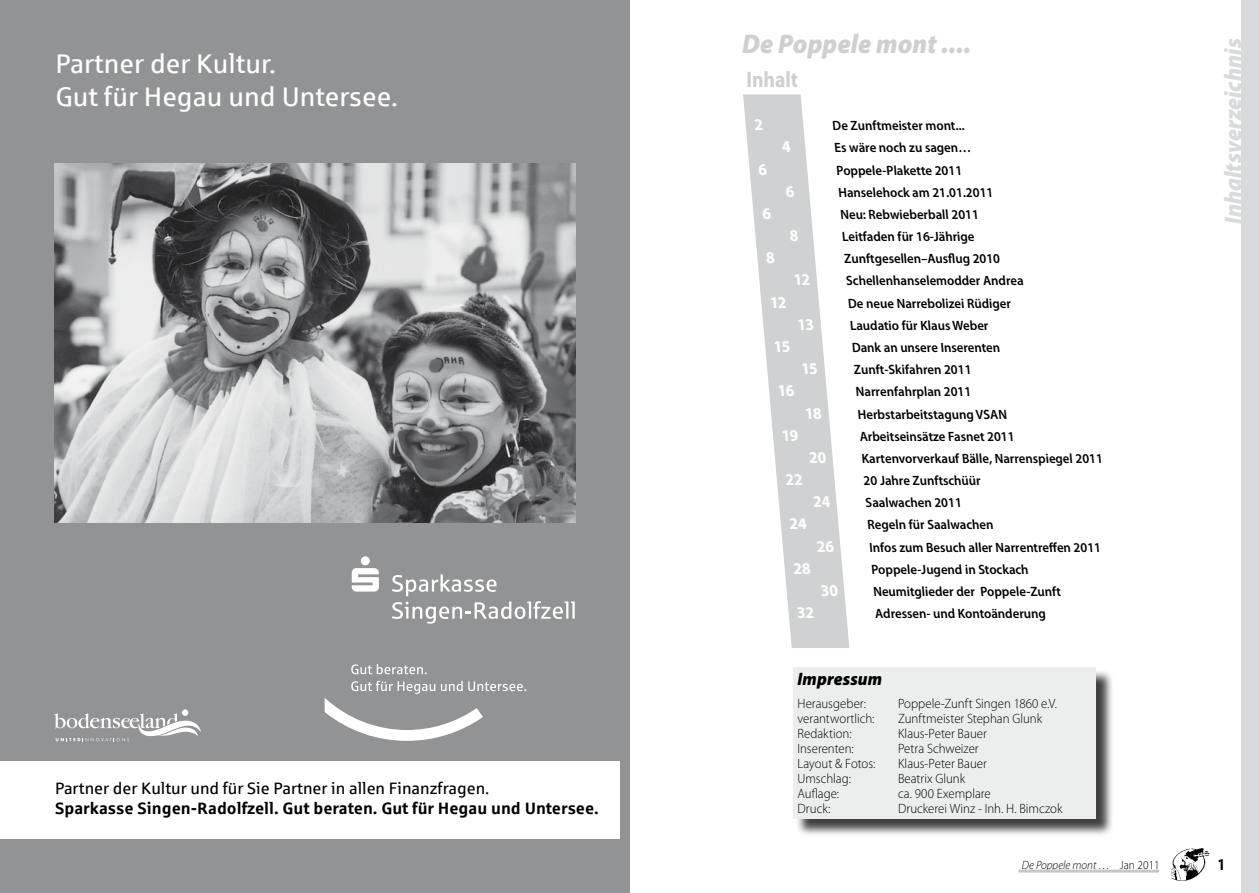
<style>
.page{position:relative;width:1259px;height:893px;background:#fff}
.page>*{position:absolute;margin:0;border:0;box-sizing:border-box;transform-origin:0 0}
.t1{font:27px/32.4px "Sparkasse Rg";color:#fff}
.t2{font:italic 900 27px "Myriad Pro";color:#cecfd0;scale:.95 1}
.t3{font:italic 900 24px "Myriad Pro";letter-spacing:.005em;color:#d9dadb;scale:.95 1}
.t4{font:700 22.5px "Myriad Pro";color:#cecfd0;scale:.88 1}
.t5{font:italic 900 18px "Myriad Pro";letter-spacing:.005em;color:#000;scale:.95 1}
.t6{font:700 16.5px "Sparkasse Rg";color:#000}
.t7{font:16.5px "Sparkasse Rg";color:#000}
.t8{font:700 16.5px "Myriad Pro";color:#fff;scale:.95 1}
.t9{font:700 16.5px "Myriad Pro";color:#000;scale:.86 1}
.t10{font:600 13.5px "Myriad Pro";color:#000;scale:.95 1}
.t11{font:300 13.5px "Myriad Pro";color:#000;scale:.95 1}
.t12{font:italic 300 12px "Myriad Pro";color:#000;scale:.95 1}
.s1{font-style:normal}
</style>
<div class="page">
<img style="left:1171px;top:848px;width:38px;height:33px">
<div style="left:1242px;top:0;width:17px;height:893px;background:#d9dadb"></div>
<hr style="left:1018px;top:870px;width:141px;height:3px;background:#c6c7c8">
<svg style="left:743px;top:94px;width:106px;height:554px;fill:#d0d1d2"></svg>
<div style="left:795px;top:669px;width:319px;height:168px;background:#000;opacity:.75"></div>
<div style="left:793px;top:667px;width:302px;height:151px;background:#eceded"></div>
<div style="left:0;top:0;width:629px;height:893px;background:#929395"></div>
<img style="left:54px;top:163px;width:522px;height:359px">
<div style="left:0;top:761px;width:619px;height:77px;background:#fff"></div>
<div style="left:182px;top:709px;width:6px;height:7px;background:#fff;border-radius:50%"></div>
<svg style="left:54px;top:713px;width:147px;height:28px"></svg>
<svg style="left:392px;top:574px;width:183px;height:50px"></svg>
<svg style="left:352px;top:556px;width:27px;height:36px"></svg>
<svg style="left:351px;top:664px;width:76px;height:10px"></svg>
<svg style="left:325px;top:681px;width:201px;height:60px"></svg>
<h1 class="t1" style="left:55px;top:47px;width:344px">Partner der Kultur.<br>Gut für Hegau und Untersee.</h1>
<p class="t7" style="left:55px;top:778px;width:436px">Partner der Kultur und für Sie Partner in allen Finanzfragen.</p>
<p class="t6" style="left:55px;top:798px;width:545px">Sparkasse Singen-Radolfzell. Gut beraten. Gut für Hegau und Untersee.</p>
<h1 class="t2" style="left:742px;top:28px;width:242px">De Poppele mont ....</h1>
<h3 class="t4" style="left:746px;top:65px;width:60px">Inhalt</h3>
<p class="t8" style="left:755px;top:114px;width:13px">2</p>
<p class="t10" style="left:833px;top:117px;width:142px">De Zunftmeister mont...</p>
<p class="t8" style="left:782px;top:136px;width:13px">4</p>
<p class="t10" style="left:835px;top:139px;width:147px">Es wäre noch zu sagen…</p>
<p class="t8" style="left:759px;top:158px;width:13px">6</p>
<p class="t10" style="left:837px;top:161px;width:135px">Poppele-Plakette 2011</p>
<p class="t8" style="left:786px;top:180px;width:13px">6</p>
<p class="t10" style="left:838px;top:184px;width:166px">Hanselehock am 21.01.2011</p>
<p class="t8" style="left:762px;top:203px;width:13px">6</p>
<p class="t10" style="left:840px;top:206px;width:149px">Neu: Rebwieberball 2011</p>
<p class="t8" style="left:790px;top:225px;width:13px">8</p>
<p class="t10" style="left:842px;top:228px;width:142px">Leitfaden für 16-Jährige</p>
<p class="t8" style="left:766px;top:247px;width:13px">8</p>
<p class="t10" style="left:844px;top:250px;width:167px">Zunftgesellen–Ausflug 2010</p>
<p class="t8" style="left:794px;top:269px;width:21px">12</p>
<p class="t10" style="left:846px;top:272px;width:190px">Schellenhanselemodder Andrea</p>
<p class="t8" style="left:770px;top:291px;width:21px">12</p>
<p class="t10" style="left:848px;top:294px;width:174px">De neue Narrebolizei Rüdiger</p>
<p class="t8" style="left:798px;top:313px;width:21px">13</p>
<p class="t10" style="left:850px;top:317px;width:149px">Laudatio für Klaus Weber</p>
<p class="t8" style="left:774px;top:336px;width:21px">15</p>
<p class="t10" style="left:852px;top:339px;width:159px">Dank an unsere Inserenten</p>
<p class="t8" style="left:802px;top:358px;width:21px">15</p>
<p class="t10" style="left:854px;top:361px;width:127px">Zunft-Skifahren 2011</p>
<p class="t8" style="left:778px;top:380px;width:21px">16</p>
<p class="t10" style="left:856px;top:383px;width:125px">Narrenfahrplan 2011</p>
<p class="t8" style="left:805px;top:402px;width:21px">18</p>
<p class="t10" style="left:858px;top:405px;width:160px">Herbstarbeitstagung VSAN</p>
<p class="t8" style="left:782px;top:424px;width:21px">19</p>
<p class="t10" style="left:860px;top:428px;width:166px">Arbeitseinsätze Fasnet 2011</p>
<p class="t8" style="left:809px;top:447px;width:22px">20</p>
<p class="t10" style="left:862px;top:450px;width:257px">Kartenvorverkauf Bälle, Narrenspiegel 2011</p>
<p class="t8" style="left:786px;top:469px;width:22px">22</p>
<p class="t10" style="left:864px;top:472px;width:126px">20 Jahre Zunftschüür</p>
<p class="t8" style="left:813px;top:491px;width:22px">24</p>
<p class="t10" style="left:866px;top:494px;width:104px">Saalwachen 2011</p>
<p class="t8" style="left:790px;top:513px;width:22px">24</p>
<p class="t10" style="left:868px;top:516px;width:136px">Regeln für Saalwachen</p>
<p class="t8" style="left:817px;top:535px;width:22px">26</p>
<p class="t10" style="left:870px;top:538px;width:247px">Infos zum Besuch aller Narrentreffen 2011</p>
<p class="t8" style="left:793px;top:557px;width:22px">28</p>
<p class="t10" style="left:871px;top:561px;width:168px">Poppele-Jugend in Stockach</p>
<p class="t8" style="left:821px;top:580px;width:22px">30</p>
<p class="t10" style="left:873px;top:583px;width:200px">Neumitglieder der Poppele-Zunft</p>
<p class="t8" style="left:797px;top:602px;width:21px">32</p>
<p class="t10" style="left:875px;top:605px;width:183px">Adressen- und Kontoänderung</p>
<h3 class="t5" style="left:797px;top:669px;width:91px">Impressum</h3>
<p class="t11" style="left:797px;top:696px;width:74px">Herausgeber:</p>
<p class="t11" style="left:898px;top:696px;width:169px">Poppele-Zunft Singen 1860 e.V.</p>
<p class="t11" style="left:797px;top:711px;width:83px">verantwortlich:</p>
<p class="t11" style="left:898px;top:711px;width:153px">Zunftmeister Stephan Glunk</p>
<p class="t11" style="left:797px;top:726px;width:58px">Redaktion:</p>
<p class="t11" style="left:898px;top:726px;width:95px">Klaus-Peter Bauer</p>
<p class="t11" style="left:797px;top:741px;width:61px">Inserenten:</p>
<p class="t11" style="left:898px;top:741px;width:86px">Petra Schweizer</p>
<p class="t11" style="left:797px;top:756px;width:83px">Layout &amp; Fotos:</p>
<p class="t11" style="left:898px;top:756px;width:95px">Klaus-Peter Bauer</p>
<p class="t11" style="left:797px;top:771px;width:58px">Umschlag:</p>
<p class="t11" style="left:898px;top:771px;width:72px">Beatrix Glunk</p>
<p class="t11" style="left:797px;top:786px;width:45px">Auflage:</p>
<p class="t11" style="left:898px;top:786px;width:99px">ca. 900 Exemplare</p>
<p class="t11" style="left:797px;top:801px;width:36px">Druck:</p>
<p class="t11" style="left:898px;top:801px;width:175px">Druckerei Winz - Inh. H. Bimczok</p>
<h2 class="t3" style="left:1219px;top:224px;width:197px;rotate:-90deg">Inhaltsverzeichnis</h2>
<p class="t12" style="left:1022px;top:859px;width:147px">De Poppele mont … <span class="s1">Jan 2011</span></p>
<p class="t9" style="left:1217px;top:854px;width:11px">1</p>
</div>
